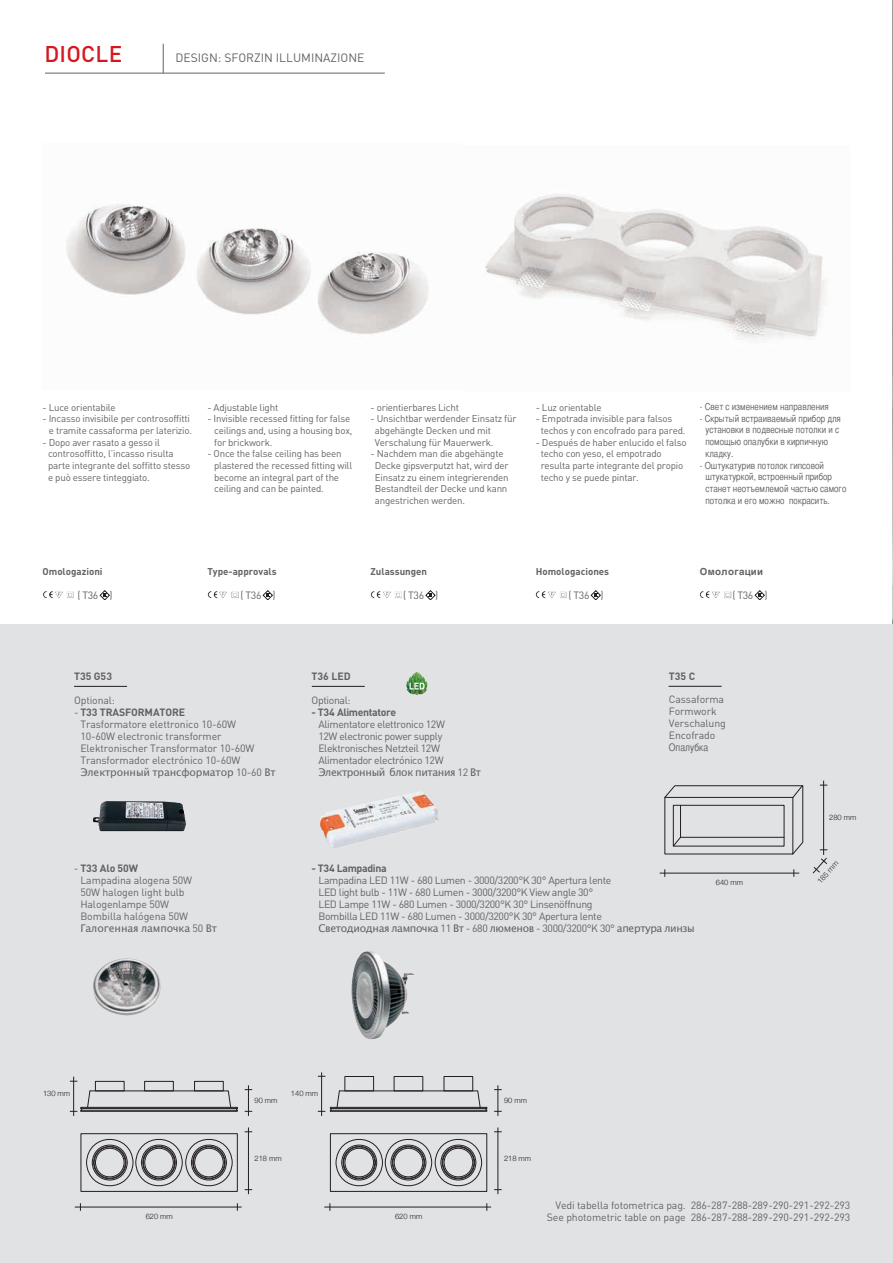
<style>
.page{position:relative;width:893px;height:1263px;background:#fff}
.page>*{position:absolute;margin:0;border:0;box-sizing:border-box;transform-origin:0 0}
.t1{font:500 22.5px "DIN";letter-spacing:.01em;color:#d7171f}
.t2{font:12px "DIN";color:#636366}
.t3{font:10.5px/12px "DIN";letter-spacing:-.01em;color:#636366}
.t4{font:10.5px/12px "DIN";letter-spacing:-.035em;color:#636366}
.t5{font:10.5px "Lucida Grande";letter-spacing:-.035em;color:#636366}
.t6{font:10.5px "Lucida Grande";letter-spacing:-.01em;color:#636366}
.t7{font:700 10.5px "DIN";letter-spacing:-.035em;color:#636366}
.t8{font:10.5px "Helvetica CY Plain";color:#636366}
.t9{font:9.75px/11.7px "DIN";letter-spacing:-.02em;color:#636366}
.t10{font:9.75px/11.7px "Helvetica CY Plain";color:#636366}
.t11{font:700 9.75px "DIN";color:#636366}
.t12{font:700 9.75px "Helvetica Cyr";letter-spacing:.03em;color:#636366}
.t13{font:300 7.5px "Helvetica Neue";color:#231f20}
.s1{font-weight:700}
.s2{font-family:"DIN"}
</style>
<div class="page">
<img style="left:892px;top:1px;width:1px;height:623px">
<div style="left:0;top:624px;width:893px;height:639px;background:#e1e2e4"></div>
<img style="left:66px;top:204px;width:363px;height:130px">
<img style="left:485px;top:194px;width:342px;height:146px">
<svg style="left:86px;top:1139px;width:147px;height:53px"></svg>
<div style="left:81px;top:1133px;width:157px;height:58px;border:1px solid #231f20"></div>
<div style="left:95px;top:1081px;width:29px;height:10px;border:1px solid #231f20"></div>
<div style="left:144px;top:1081px;width:30px;height:10px;border:1px solid #231f20"></div>
<div style="left:194px;top:1081px;width:29px;height:10px;border:1px solid #231f20"></div>
<hr style="left:248px;top:1085px;width:1px;height:31px;background:#231f20">
<hr style="left:248px;top:1127px;width:1px;height:67px;background:#231f20">
<hr style="left:75px;top:1207px;width:167px;height:1px;background:#231f20">
<hr style="left:45px;top:73px;width:340px;height:1px;background:#636366">
<svg style="left:163px;top:44px;width:1px;height:29px"></svg>
<hr style="left:669px;top:686px;width:53px;height:1px;background:#231f20">
<svg style="left:664px;top:785px;width:139px;height:70px"></svg>
<hr style="left:823px;top:781px;width:1px;height:74px;background:#231f20">
<hr style="left:660px;top:873px;width:139px;height:1px;background:#231f20">
<svg style="left:813px;top:858px;width:14px;height:15px"></svg>
<svg style="left:43px;top:591px;width:31px;height:8px"></svg>
<svg style="left:207px;top:591px;width:31px;height:8px"></svg>
<svg style="left:370px;top:591px;width:32px;height:8px"></svg>
<svg style="left:536px;top:591px;width:31px;height:8px"></svg>
<svg style="left:700px;top:591px;width:31px;height:8px"></svg>
<svg style="left:100px;top:590px;width:10px;height:10px"></svg>
<svg style="left:263px;top:590px;width:10px;height:10px"></svg>
<svg style="left:425px;top:590px;width:10px;height:10px"></svg>
<svg style="left:591px;top:590px;width:10px;height:10px"></svg>
<svg style="left:755px;top:590px;width:10px;height:10px"></svg>
<img style="left:351px;top:951px;width:63px;height:88px">
<img style="left:319px;top:791px;width:120px;height:57px">
<img style="left:93px;top:801px;width:93px;height:30px">
<hr style="left:312px;top:686px;width:53px;height:1px;background:#231f20">
<hr style="left:74px;top:686px;width:53px;height:1px;background:#231f20">
<img style="left:93px;top:958px;width:68px;height:58px">
<img style="left:406px;top:672px;width:21px;height:23px">
<svg style="left:410px;top:683px;width:14px;height:6px"></svg>
<hr style="left:73px;top:1077px;width:1px;height:39px;background:#231f20">
<svg style="left:70px;top:1090px;width:168px;height:22px"></svg>
<svg style="left:336px;top:1139px;width:146px;height:53px"></svg>
<div style="left:330px;top:1133px;width:157px;height:58px;border:1px solid #231f20"></div>
<div style="left:345px;top:1076px;width:29px;height:15px;border:1px solid #231f20"></div>
<div style="left:394px;top:1076px;width:29px;height:15px;border:1px solid #231f20"></div>
<div style="left:444px;top:1076px;width:29px;height:15px;border:1px solid #231f20"></div>
<hr style="left:498px;top:1085px;width:1px;height:31px;background:#231f20">
<hr style="left:498px;top:1127px;width:1px;height:67px;background:#231f20">
<hr style="left:324px;top:1207px;width:167px;height:1px;background:#231f20">
<hr style="left:321px;top:1072px;width:1px;height:44px;background:#231f20">
<svg style="left:318px;top:1090px;width:169px;height:22px"></svg>
<h1 class="t1" style="left:44px;top:46px;width:79px">DIOCLE</h1>
<p class="t2" style="left:175px;top:51px;width:190px">DESIGN: SFORZIN ILLUMINAZIONE</p>
<p class="t9" style="left:43px;top:401px;width:75px">- Luce orientabile</p>
<p class="t9" style="left:43px;top:413px;width:151px;text-align:right">- Incasso invisibile per controsoffitti e tramite cassaforma per laterizio.</p>
<p class="t9" style="left:48px;top:436px;width:144px;text-indent:-6px">- Dopo aver rasato a gesso il controsoffitto, l’incasso risulta parte integrante del soffitto stesso e può essere tinteggiato.</p>
<p class="t9" style="left:207px;top:401px;width:72px">- Adjustable light</p>
<p class="t9" style="left:214px;top:413px;width:140px;text-indent:-7px">- Invisible recessed fitting for false ceilings and, using a housing box, for brickwork.</p>
<p class="t9" style="left:214px;top:448px;width:140px;text-indent:-7px">- Once the false ceiling has been plastered the recessed fitting will become an integral part of the ceiling and can be painted.</p>
<p class="t9" style="left:371px;top:401px;width:90px">- orientierbares Licht</p>
<p class="t9" style="left:375px;top:413px;width:143px;text-indent:-4px">- Unsichtbar werdender Einsatz für abgehängte Decken und mit<br>Verschalung für Mauerwerk.</p>
<p class="t9" style="left:375px;top:448px;width:135px;text-indent:-4px">- Nachdem man die abgehängte<br>Decke gipsverputzt hat, wird der<br>Einsatz zu einem integrierenden<br>Bestandteil der Decke und kann angestrichen werden.</p>
<p class="t9" style="left:536px;top:401px;width:67px">- Luz orientable</p>
<p class="t9" style="left:541px;top:413px;width:146px;text-indent:-5px">- Empotrada invisible para falsos techos y con encofrado para pared.</p>
<p class="t9" style="left:541px;top:436px;width:147px;text-indent:-5px">- Después de haber enlucido el falso techo con yeso, el empotrado resulta parte integrante del propio techo y se puede pintar.</p>
<p class="t10" style="left:700px;top:401px;width:131px">- Свет с изменением направления</p>
<p class="t10" style="left:705px;top:413px;width:137px;text-indent:-6px">- Скрытый встраиваемый прибор для установки в подвесные потолки и с помощью опалубки в кирпичную кладку.</p>
<p class="t10" style="left:705px;top:459px;width:143px;text-indent:-6px">- Оштукатурив потолок гипсовой штукатуркой, встроенный прибор станет неотъемлемой частью самого потолка и его можно покрасить.</p>
<p class="t11" style="left:43px;top:565px;width:62px">Omologazioni</p>
<p class="t11" style="left:207px;top:565px;width:71px">Type-approvals</p>
<p class="t11" style="left:371px;top:565px;width:58px">Zulassungen</p>
<p class="t11" style="left:536px;top:565px;width:75px">Homologaciones</p>
<p class="t12" style="left:700px;top:568px;width:65px">Омологации</p>
<p class="t3" style="left:77px;top:589px;width:36px">( T36 )</p>
<p class="t3" style="left:241px;top:589px;width:36px">( T36 )</p>
<p class="t3" style="left:403px;top:589px;width:36px">( T36 )</p>
<p class="t3" style="left:568px;top:589px;width:36px">( T36 )</p>
<p class="t3" style="left:732px;top:589px;width:36px">( T36 )</p>
<p class="t7" style="left:74px;top:670px;width:40px">T35 G53</p>
<p class="t3" style="left:74px;top:695px;width:43px">Optional:</p>
<p class="t3" style="left:80px;top:707px;width:176px;text-indent:-6px">- <span class="s1">T33 TRASFORMATORE<br></span>Trasformatore elettronico 10-60W<br>10-60W electronic transformer<br>Elektronischer Transformator 10-60W<br>Transformador electrónico 10-60W</p>
<p class="t6" style="left:80px;top:766px;width:197px">Электронный трансформатор <span class="s2">10-60</span> Вт</p>
<p class="t3" style="left:80px;top:863px;width:113px;text-indent:-6px">- <span class="s1">T33 Alo 50W<br></span>Lampadina alogena 50W<br>50W halogen light bulb<br>Halogenlampe 50W<br>Bombilla halógena 50W</p>
<p class="t6" style="left:80px;top:923px;width:138px">Галогенная лампочка <span class="s2">50</span> Вт</p>
<p class="t7" style="left:312px;top:671px;width:41px">T36 LED</p>
<p class="t4" style="left:312px;top:695px;width:40px">Optional:</p>
<p class="t7" style="left:312px;top:707px;width:86px">- T34 Alimentatore</p>
<p class="t4" style="left:318px;top:719px;width:128px">Alimentatore elettronico 12W<br>12W electronic power supply<br>Elektronisches Netzteil 12W<br>Alimentador electrónico 12W</p>
<p class="t5" style="left:318px;top:767px;width:164px">Электронный блок питания <span class="s2">12</span> Вт</p>
<p class="t7" style="left:669px;top:670px;width:28px">T35 C</p>
<p class="t3" style="left:669px;top:693px;width:59px">Cassaforma<br>Formwork<br>Verschalung<br>Encofrado</p>
<p class="t8" style="left:669px;top:741px;width:41px">Опалубка</p>
<p class="t7" style="left:312px;top:863px;width:77px">- T34 Lampadina</p>
<p class="t4" style="left:318px;top:875px;width:295px">Lampadina LED 11W - 680 Lumen - 3000/3200°K 30° Apertura lente LED light bulb - 11W - 680 Lumen - 3000/3200°K View angle 30° LED Lampe 11W - 680 Lumen - 3000/3200°K 30° Linsenöffnung Bombilla LED 11W - 680 Lumen - 3000/3200°K 30° Apertura lente</p>
<p class="t5" style="left:318px;top:923px;width:378px">Светодиодная лампочка <span class="s2">11</span> Вт <span class="s2">- 680</span> люменов <span class="s2">- 3000/3200°K 30°</span> апертура линзы</p>
<p class="t13" style="left:716px;top:878px;width:29px">640 mm</p>
<p class="t13" style="left:829px;top:812px;width:29px">280 mm</p>
<p class="t13" style="left:815px;top:879px;width:29px;rotate:-48deg">185 mm</p>
<p class="t13" style="left:43px;top:1089px;width:29px">130 mm</p>
<p class="t13" style="left:146px;top:1212px;width:29px">620 mm</p>
<p class="t13" style="left:255px;top:1095px;width:24px">90 mm</p>
<p class="t13" style="left:291px;top:1089px;width:29px">140 mm</p>
<p class="t13" style="left:255px;top:1154px;width:29px">218 mm</p>
<p class="t13" style="left:395px;top:1212px;width:29px">620 mm</p>
<p class="t13" style="left:504px;top:1095px;width:24px">90 mm</p>
<p class="t13" style="left:504px;top:1154px;width:29px">218 mm</p>
<p class="t3" style="left:547px;top:1199px;width:305px;text-align:right">Vedi tabella fotometrica pag. 286-287-288-289-290-291-292-293<br>See photometric table on page 286-287-288-289-290-291-292-293</p>
</div>
